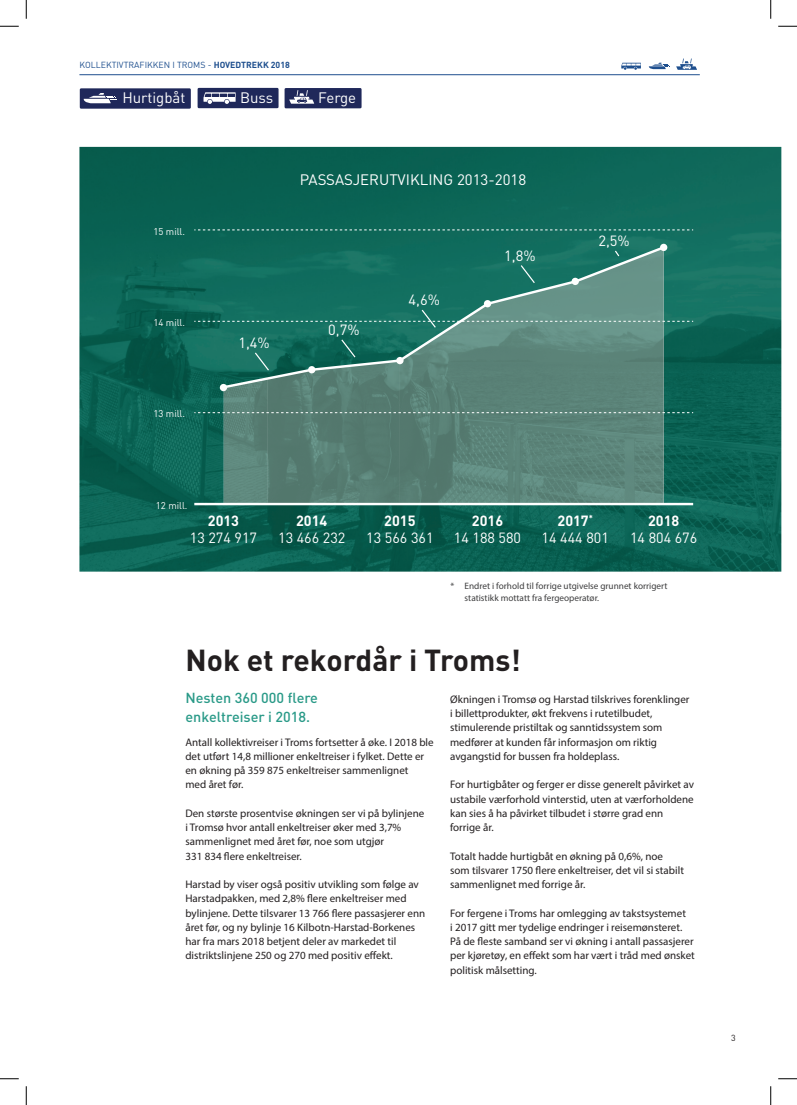
<style>
.page{position:relative;width:797px;height:1105px;background:#fff}
.page>*{position:absolute;margin:0;border:0;box-sizing:border-box;transform-origin:0 0}
.t1{font:700 30px "DIN";color:#231f20}
.t2{font:15px "DIN";color:#fff}
.t3{font:14.62px/17.5px "DIN";color:#fff;text-align:center}
.t4{font:700 14.62px "DIN";color:#fff}
.t5{font:500 14.38px/18.8px "DIN";color:#2a9a88}
.t6{font:11px/14.2px "Myriad Pro";color:#231f20}
.t7{font:9.75px "DIN";color:#fff}
.t8{font:9.25px/12.5px "Myriad Pro";color:#3e3e3f}
.t9{font:8.75px "DIN";color:#1e4f8e}
.t10{font:8.75px "DIN";color:#231f20}
.s1{font-weight:700}
</style>
<div class="page">
<img style="left:79px;top:147px;width:702px;height:425px">
<img style="left:532px;top:390px;width:131px;height:113px">
<img style="left:400px;top:390px;width:132px;height:113px">
<img style="left:268px;top:390px;width:132px;height:113px">
<img style="left:224px;top:390px;width:44px;height:113px">
<svg style="left:221px;top:244px;width:446px;height:146px"></svg>
<hr style="left:194px;top:503px;width:499px;height:2px;background:#fff">
<svg style="left:194px;top:412px;width:499px;height:1px"></svg>
<svg style="left:194px;top:230px;width:499px;height:1px"></svg>
<svg style="left:253px;top:351px;width:17px;height:21px"></svg>
<svg style="left:340px;top:338px;width:17px;height:21px"></svg>
<svg style="left:194px;top:308px;width:499px;height:21px"></svg>
<svg style="left:519px;top:264px;width:17px;height:20px"></svg>
<svg style="left:613px;top:249px;width:7px;height:9px"></svg>
<div style="left:220px;top:384px;width:7px;height:7px;background:#fff;border-radius:50%"></div>
<div style="left:308px;top:366px;width:7px;height:7px;background:#fff;border-radius:50%"></div>
<div style="left:396px;top:357px;width:7px;height:7px;background:#fff;border-radius:50%"></div>
<div style="left:484px;top:300px;width:7px;height:7px;background:#fff;border-radius:50%"></div>
<div style="left:571px;top:278px;width:8px;height:7px;background:#fff;border-radius:50%"></div>
<div style="left:660px;top:244px;width:7px;height:7px;background:#fff;border-radius:50%"></div>
<svg style="left:621px;top:63px;width:20px;height:7px"></svg>
<svg style="left:649px;top:63px;width:20px;height:6px"></svg>
<svg style="left:676px;top:58px;width:21px;height:12px"></svg>
<hr style="left:79px;top:74px;width:620px;height:1px;background:#1e4f8e">
<div style="left:80px;top:88px;width:111px;height:21px;background:#1f285a"></div>
<svg style="left:84px;top:93px;width:33px;height:10px"></svg>
<div style="left:197px;top:88px;width:81px;height:20px;background:#1f285a"></div>
<svg style="left:203px;top:92px;width:32px;height:12px"></svg>
<div style="left:284px;top:88px;width:77px;height:20px;background:#1f285a"></div>
<svg style="left:289px;top:90px;width:25px;height:14px"></svg>
<svg style="left:0;top:25px;width:19px;height:2px"></svg>
<svg style="left:778px;top:25px;width:19px;height:2px"></svg>
<svg style="left:0;top:1078px;width:19px;height:1px"></svg>
<svg style="left:778px;top:1078px;width:19px;height:1px"></svg>
<svg style="left:25px;top:0;width:2px;height:19px"></svg>
<svg style="left:25px;top:1086px;width:2px;height:19px"></svg>
<svg style="left:770px;top:0;width:1px;height:19px"></svg>
<svg style="left:770px;top:1086px;width:1px;height:19px"></svg>
<p class="t9" style="left:79px;top:60px;width:212px">KOLLEKTIVTRAFIKKEN I TROMS - <span class="s1">HOVEDTREKK 2018</span></p>
<h2 class="t2" style="left:122px;top:88px;width:65px">Hurtigbåt</h2>
<h2 class="t2" style="left:240px;top:88px;width:35px">Buss</h2>
<h2 class="t2" style="left:318px;top:88px;width:39px">Ferge</h2>
<p class="t7" style="left:153px;top:225px;width:33px">15 mill.</p>
<p class="t7" style="left:153px;top:316px;width:33px">14 mill.</p>
<p class="t7" style="left:153px;top:408px;width:33px">13 mill.</p>
<h3 class="t3" style="left:238px;top:334px;width:33px">1,4%</h3>
<h2 class="t2" style="left:300px;top:170px;width:228px">PASSASJERUTVIKLING 2013-2018</h2>
<h3 class="t3" style="left:328px;top:321px;width:33px">0,7%</h3>
<h3 class="t3" style="left:408px;top:291px;width:33px">4,6%</h3>
<h3 class="t3" style="left:504px;top:246px;width:33px">1,8%</h3>
<h3 class="t3" style="left:598px;top:232px;width:33px">2,5%</h3>
<p class="t7" style="left:156px;top:499px;width:33px">12 mill.</p>
<h3 class="t4" style="left:208px;top:511px;width:33px">2013</h3>
<h3 class="t3" style="left:190px;top:529px;width:69px">13 274 917</h3>
<h3 class="t4" style="left:296px;top:511px;width:33px">2014</h3>
<h3 class="t3" style="left:278px;top:529px;width:69px">13 466 232</h3>
<h3 class="t4" style="left:384px;top:511px;width:33px">2015</h3>
<h3 class="t3" style="left:366px;top:529px;width:69px">13 566 361</h3>
<h3 class="t4" style="left:472px;top:511px;width:33px">2016</h3>
<h3 class="t3" style="left:454px;top:529px;width:69px">14 188 580</h3>
<h3 class="t3" style="left:541px;top:511px;width:69px"><span class="s1">2017</span><sup>*<br></sup>14 444 801</h3>
<h3 class="t4" style="left:648px;top:511px;width:33px">2018</h3>
<h3 class="t3" style="left:630px;top:529px;width:69px">14 804 676</h3>
<p class="t8" style="left:464px;top:579px;width:204px;text-indent:-14px">* Endret i forhold til forrige utgivelse grunnet korrigert statistikk mottatt fra fergeoperatør.</p>
<h1 class="t1" style="left:185px;top:640px;width:337px">Nok et rekordår i Troms!</h1>
<h3 class="t5" style="left:185px;top:688px;width:134px">Nesten 360 000 flere enkeltreiser i 2018.</h3>
<p class="t6" style="left:185px;top:735px;width:250px">Antall kollektivreiser i Troms fortsetter å øke. I 2018 ble det utført 14,8 millioner enkeltreiser i fylket. Dette er en økning på 359 875 enkeltreiser sammenlignet<br>med året før.</p>
<p class="t6" style="left:185px;top:806px;width:240px">Den største prosentvise økningen ser vi på bylinjene i Tromsø hvor antall enkeltreiser øker med 3,7% sammenlignet med året før, noe som utgjør<br>331 834 flere enkeltreiser.</p>
<p class="t6" style="left:185px;top:877px;width:241px">Harstad by viser også positiv utvikling som følge av Harstadpakken, med 2,8% flere enkeltreiser med bylinjene. Dette tilsvarer 13 766 flere passasjerer enn året før, og ny bylinje 16 Kilbotn-Harstad-Borkenes har fra mars 2018 betjent deler av markedet til distriktslinjene 250 og 270 med positiv effekt.</p>
<p class="t6" style="left:450px;top:692px;width:241px">Økningen i Tromsø og Harstad tilskrives forenklinger i billettprodukter, økt frekvens i rutetilbudet, stimulerende pristiltak og sanntidssystem som medfører at kunden får informasjon om riktig avgangstid for bussen fra holdeplass.</p>
<p class="t6" style="left:450px;top:777px;width:245px">For hurtigbåter og ferger er disse generelt påvirket av ustabile værforhold vinterstid, uten at værforholdene kan sies å ha påvirket tilbudet i større grad enn forrige år.</p>
<p class="t6" style="left:450px;top:848px;width:235px">Totalt hadde hurtigbåt en økning på 0,6%, noe som tilsvarer 1750 flere enkeltreiser, det vil si stabilt sammenlignet med forrige år.</p>
<p class="t6" style="left:450px;top:905px;width:246px">For fergene i Troms har omlegging av takstsystemet<br>i 2017 gitt mer tydelige endringer i reisemønsteret.<br>På de fleste samband ser vi økning i antall passasjerer per kjøretøy, en effekt som har vært i tråd med ønsket politisk målsetting.</p>
<p class="t10" style="left:731px;top:1032px;width:6px">3</p>
</div>
